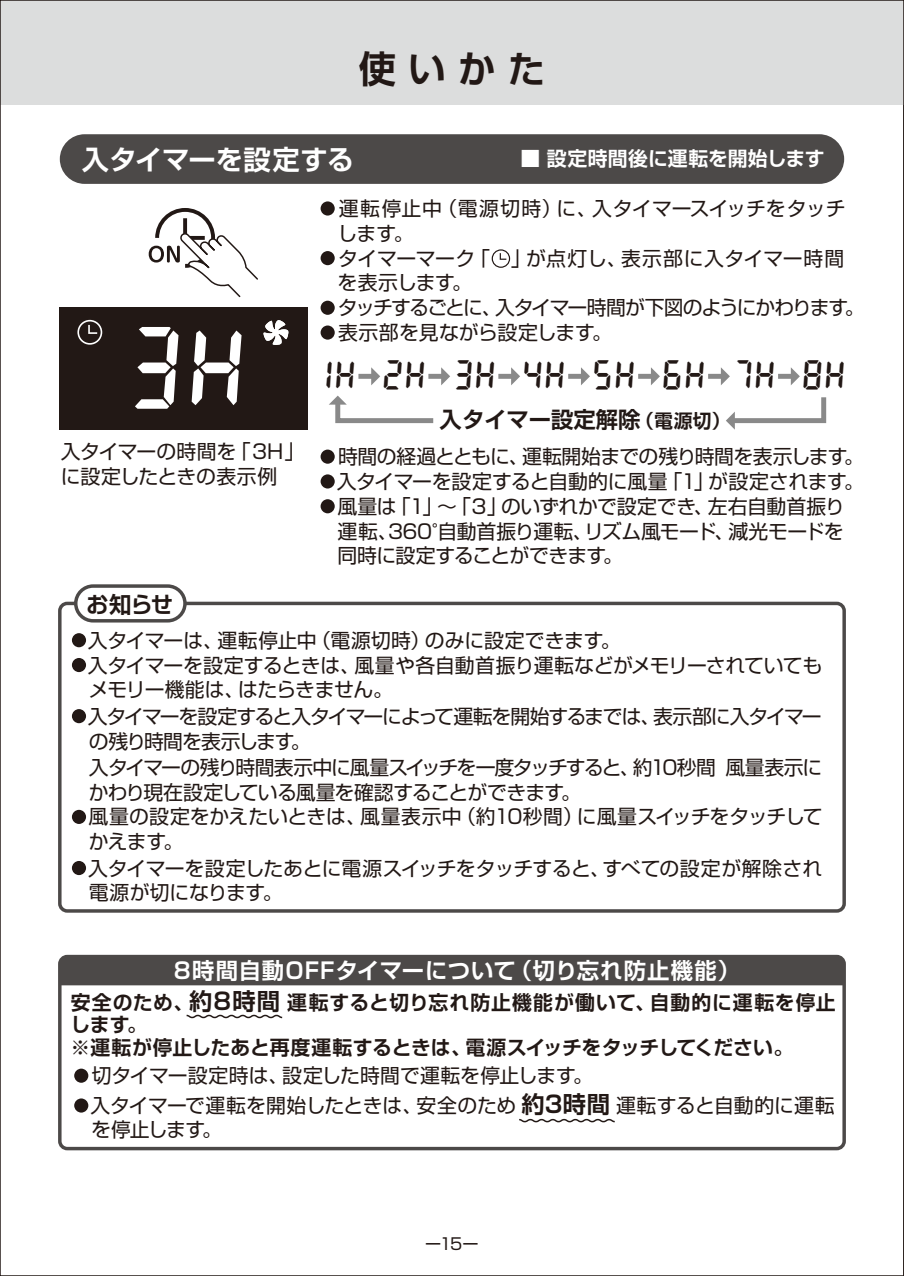
<style>
.page{position:relative;width:904px;height:1276px;background:#fff}
.page>*{position:absolute;margin:0;border:0;box-sizing:border-box;transform-origin:0 0}
.t1{font:75.77px "LED7 SEG Standard";color:#fff}
.t2{font:700 37.27px "Shin Go Pro De";color:#221815}
.t3{font:700 27.3px "Shin Go Pro De";letter-spacing:.005em;color:#fff}
.t4{font:27.12px "LED7 SEG Standard";color:#221815}
.t5{font:700 22.4px "Shin Go Pro De";letter-spacing:.04em;color:#fff}
.t6{font:700 22.4px "Shin Go Pro De";color:#221815}
.t7{font:19.78px/24.8px "Shin Go Pro";letter-spacing:-.025em;color:#221815}
.t8{font:19.78px/25.4px "Shin Go Pro";letter-spacing:-.06em;color:#221815}
.t9{font:700 19.78px/22.4px "Shin Go Pro De";letter-spacing:.015em;color:#221815}
.t10{font:19.78px/24.8px "Shin Go Pro";letter-spacing:-.005em;color:#221815}
.t11{font:19.78px/24.8px "Shin Go Pro";color:#221815}
.t12{font:19.78px/24.8px "Shin Go Pro";letter-spacing:.005em;color:#221815}
.t13{font:19.78px "Shin Go Pro";letter-spacing:-.085em;color:#221815}
.t14{font:700 19.78px "Shin Go Pro De";letter-spacing:.005em;color:#fff}
.t15{font:16.1px "Shin Go Pro";color:#221815}
.s1{font-size:18.9px}
.s2{font-size:23.28px}
.s3{font-family:"Shin Go Pro De";font-weight:700;font-size:23.28px}
</style>
<div class="page">
<div style="left:60px;top:307px;width:248px;height:122px;background:#221815"></div>
<svg style="left:77px;top:320px;width:25px;height:25px"></svg>
<svg style="left:263px;top:320px;width:25px;height:25px"></svg>
<svg style="left:903px;top:0;width:1px;height:1275px"></svg>
<div style="left:0;top:0;width:903px;height:104px;background:#dcdddd"></div>
<div style="left:68px;top:629px;width:21px;height:21px;border:3px solid #fff;border-radius:50%"></div>
<div style="left:68px;top:654px;width:21px;height:21px;border:3px solid #fff;border-radius:50%"></div>
<div style="left:68px;top:705px;width:21px;height:21px;border:3px solid #fff;border-radius:50%"></div>
<div style="left:68px;top:806px;width:21px;height:21px;border:3px solid #fff;border-radius:50%"></div>
<div style="left:68px;top:857px;width:21px;height:21px;border:3px solid #fff;border-radius:50%"></div>
<div style="left:58px;top:601px;width:787px;height:311px;border:3px solid #4c4948;border-radius:7px"></div>
<div style="left:76px;top:586px;width:109px;height:35px;background:#fff;border-radius:17px"></div>
<div style="left:74px;top:584px;width:113px;height:38px;border:3px solid #4c4948;border-radius:17px"></div>
<div style="left:60px;top:134px;width:784px;height:50px;background:#4c4948;border-radius:25px"></div>
<div style="left:317px;top:198px;width:21px;height:21px;border:3px solid #fff;border-radius:50%"></div>
<div style="left:317px;top:247px;width:21px;height:22px;border:3px solid #fff;border-radius:50%"></div>
<div style="left:317px;top:297px;width:21px;height:21px;border:3px solid #fff;border-radius:50%"></div>
<div style="left:317px;top:322px;width:21px;height:21px;border:3px solid #fff;border-radius:50%"></div>
<div style="left:317px;top:446px;width:21px;height:21px;border:3px solid #fff;border-radius:50%"></div>
<div style="left:317px;top:471px;width:21px;height:21px;border:3px solid #fff;border-radius:50%"></div>
<div style="left:317px;top:495px;width:21px;height:22px;border:3px solid #fff;border-radius:50%"></div>
<svg style="left:149px;top:208px;width:109px;height:90px"></svg>
<svg style="left:726px;top:397px;width:101px;height:32px"></svg>
<svg style="left:329px;top:395px;width:105px;height:29px"></svg>
<div style="left:358px;top:374px;width:14px;height:5px;background:#898989"></div>
<svg style="left:371px;top:367px;width:9px;height:18px"></svg>
<div style="left:428px;top:374px;width:14px;height:5px;background:#898989"></div>
<svg style="left:441px;top:367px;width:9px;height:18px"></svg>
<div style="left:498px;top:374px;width:14px;height:5px;background:#898989"></div>
<svg style="left:511px;top:367px;width:9px;height:18px"></svg>
<div style="left:568px;top:374px;width:14px;height:5px;background:#898989"></div>
<svg style="left:581px;top:367px;width:9px;height:18px"></svg>
<div style="left:638px;top:374px;width:14px;height:5px;background:#898989"></div>
<svg style="left:650px;top:367px;width:9px;height:18px"></svg>
<div style="left:708px;top:374px;width:14px;height:5px;background:#898989"></div>
<svg style="left:720px;top:367px;width:9px;height:18px"></svg>
<div style="left:778px;top:374px;width:13px;height:5px;background:#898989"></div>
<svg style="left:790px;top:367px;width:9px;height:18px"></svg>
<div style="left:71px;top:1065px;width:21px;height:21px;border:3px solid #fff;border-radius:50%"></div>
<div style="left:62px;top:958px;width:779px;height:27px;background:#4c4948"></div>
<div style="left:58px;top:954px;width:787px;height:196px;border:3px solid #4c4948;border-radius:7px"></div>
<svg style="left:186px;top:1014px;width:97px;height:4px"></svg>
<div style="left:71px;top:1094px;width:21px;height:22px;border:3px solid #fff;border-radius:50%"></div>
<svg style="left:519px;top:1118px;width:96px;height:5px"></svg>
<svg style="left:491px;top:249px;width:19px;height:19px"></svg>
<h2 class="t2" style="left:359px;top:38px;width:187px">使 い か た</h2>
<h3 class="t3" style="left:82px;top:137px;width:274px">入タイマーを設定する</h3>
<p class="t14" style="left:520px;top:142px;width:306px">■ 設定時間後に運転を開始します</p>
<p class="t11" style="left:337px;top:194px;width:509px;text-indent:-20px">●運転停止中（電源切時）に、入タイマースイッチをタッチします。</p>
<p class="t12" style="left:337px;top:243px;width:508px;text-indent:-20px">●タイマーマーク「　」が点灯し、表示部に入タイマー時間を表示します。</p>
<p class="t13" style="left:318px;top:291px;width:548px">●タッチするごとに、入タイマー時間が下図のようにかわります。</p>
<p class="t10" style="left:318px;top:318px;width:296px">●表示部を見ながら設定します。</p>
<h1 class="t1" style="left:125px;top:327px;width:131px">3h</h1>
<h3 class="t4" style="left:313px;top:360px;width:537px">1h 2h 3h 4h 5h 6h 7h 8h</h3>
<p class="t6" style="left:439px;top:401px;width:293px">入タイマー設定解除<span class="s1">（電源切）</span></p>
<p class="t10" style="left:61px;top:437px;width:245px">入タイマーの時間を「3H」に設定したときの表示例</p>
<p class="t6" style="left:86px;top:585px;width:89px">お知らせ</p>
<p class="t7" style="left:318px;top:442px;width:547px">●時間の経過とともに、運転開始までの残り時間を表示します。</p>
<p class="t7" style="left:317px;top:466px;width:547px">●入タイマーを設定すると自動的に風量「1」が設定されます。</p>
<p class="t7" style="left:337px;top:491px;width:509px;text-align:justify;text-indent:-20px">●風量は「1」～「3」のいずれかで設定でき、左右自動首振り運転、360°自動首振り運転、リズム風モード、減光モードを同時に設定することができます。</p>
<p class="t10" style="left:69px;top:625px;width:553px">●入タイマーは、運転停止中（電源切時）のみに設定できます。</p>
<p class="t7" style="left:89px;top:650px;width:734px;text-indent:-20px">●入タイマーを設定するときは、風量や各自動首振り運転などがメモリーされていてもメモリー機能は、はたらきません。</p>
<p class="t8" style="left:89px;top:701px;width:734px;text-indent:-20px">●入タイマーを設定すると入タイマーによって運転を開始するまでは、表示部に入タイマーの残り時間を表示します。<br>入タイマーの残り時間表示中に風量スイッチを一度タッチすると、約10秒間 風量表示にかわり現在設定している風量を確認することができます。</p>
<p class="t7" style="left:89px;top:802px;width:735px;text-indent:-20px">●風量の設定をかえたいときは、風量表示中（約10秒間）に風量スイッチをタッチしてかえます。</p>
<p class="t7" style="left:89px;top:853px;width:734px;text-indent:-20px">●入タイマーを設定したあとに電源スイッチをタッチすると、すべての設定が解除され電源が切になります。</p>
<p class="t5" style="left:174px;top:952px;width:567px">8時間自動OFFタイマーについて（切り忘れ防止機能）</p>
<p class="t9" style="left:71px;top:989px;width:766px">安全のため、<span class="s2">約8時間</span>運転すると切り忘れ防止機能が働いて、自動的に運転を停止します。<br>※運転が停止したあと再度運転するときは、電源スイッチをタッチしてください。</p>
<p class="t11" style="left:71px;top:1060px;width:523px">●切タイマー設定時は、設定した時間で運転を停止します。</p>
<p class="t7" style="left:91px;top:1091px;width:745px;line-height:23.8px;text-indent:-20px">●入タイマーで運転を開始したときは、安全のため<span class="s3">約3時間</span>運転すると自動的に運転を停止します。</p>
<p class="t15" style="left:425px;top:1230px;width:55px">ー15ー</p>
</div>
